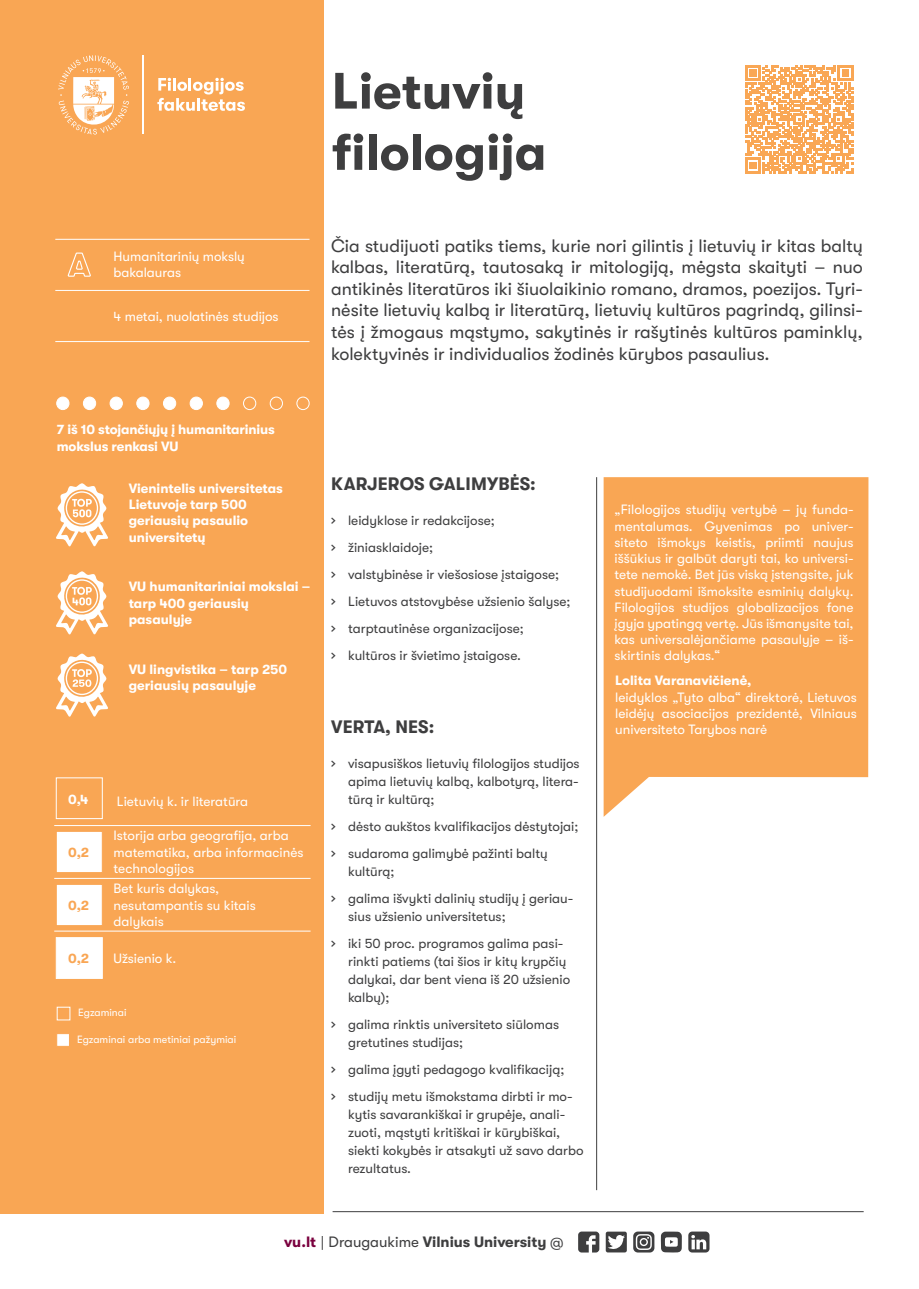
<style>
.page{position:relative;width:919px;height:1289px;background:#fff}
.page>*{position:absolute;margin:0;border:0;box-sizing:border-box;transform-origin:0 0}
.t1{font:700 51px/61.2px "GT Walsheim";color:#3e3e3f}
.t2{font:18px/21.6px "GT Walsheim";color:#3e3e3f;text-align:justify}
.t3{font:700 18px "GT Walsheim";letter-spacing:.01em;color:#3e3e3f}
.t4{font:700 15px "GT Walsheim";color:#3e3e3f}
.t5{font:13.5px/27px "GT Walsheim";color:#3e3e3f}
.t6{font:13.5px/16.2px "GT Walsheim";color:#fff}
.t7{font:700 13.5px/16.2px "GT Walsheim";color:#fff}
.t8{font:700 13.5px "GT Walsheim";color:#f9a654}
.t9{font:10.5px "GT Walsheim";color:#fff}
.s1{font-size:16.5px}
.s2{color:#7a003e}
.s3{font-weight:400}
</style>
<div class="page">
<div style="left:0;top:0;width:324px;height:1212px;background:#f9a654"></div>
<svg style="left:157px;top:78px;width:88px;height:33px"></svg>
<svg style="left:58px;top:55px;width:71px;height:80px"></svg>
<hr style="left:143px;top:55px;width:1px;height:79px;background:#fff">
<hr style="left:332px;top:1211px;width:531px;height:1px;background:#3e3e3f">
<svg style="left:633px;top:1231px;width:21px;height:21px"></svg>
<svg style="left:578px;top:1231px;width:21px;height:21px"></svg>
<svg style="left:688px;top:1231px;width:21px;height:21px"></svg>
<svg style="left:660px;top:1231px;width:21px;height:21px"></svg>
<svg style="left:605px;top:1231px;width:21px;height:21px"></svg>
<svg style="left:603px;top:477px;width:265px;height:339px;background:#f9af66"></svg>
<hr style="left:55px;top:290px;width:254px;height:1px;background:#fff">
<hr style="left:55px;top:239px;width:254px;height:1px;background:#fff">
<hr style="left:55px;top:341px;width:254px;height:1px;background:#fff">
<svg style="left:67px;top:252px;width:24px;height:25px"></svg>
<hr style="left:54px;top:825px;width:256px;height:1px;background:#fff">
<hr style="left:54px;top:878px;width:256px;height:1px;background:#fff">
<hr style="left:54px;top:930px;width:256px;height:1px;background:#fff">
<div style="left:56px;top:777px;width:47px;height:42px;background:#f9a654;border:1px solid #fff"></div>
<div style="left:56px;top:884px;width:47px;height:42px;background:#fff;border:1px solid #f9a654"></div>
<div style="left:56px;top:937px;width:47px;height:41px;background:#fff;border:1px solid #fff"></div>
<div style="left:56px;top:831px;width:47px;height:42px;background:#fff;border:1px solid #f9a654"></div>
<div style="left:56px;top:1033px;width:14px;height:13px;background:#fff;border:1px solid #f9a654"></div>
<div style="left:57px;top:1006px;width:13px;height:14px;background:#f9a654;border:1px solid #fff"></div>
<svg style="left:56px;top:483px;width:52px;height:63px"></svg>
<div style="left:56px;top:397px;width:13px;height:13px;background:#fff;border:1px solid #fff;border-radius:50%"></div>
<div style="left:83px;top:397px;width:13px;height:13px;background:#fff;border:1px solid #fff;border-radius:50%"></div>
<div style="left:110px;top:397px;width:13px;height:13px;background:#fff;border:1px solid #fff;border-radius:50%"></div>
<div style="left:136px;top:397px;width:13px;height:13px;background:#fff;border:1px solid #fff;border-radius:50%"></div>
<div style="left:163px;top:397px;width:13px;height:13px;background:#fff;border:1px solid #fff;border-radius:50%"></div>
<div style="left:190px;top:397px;width:13px;height:13px;background:#fff;border:1px solid #fff;border-radius:50%"></div>
<div style="left:216px;top:397px;width:13px;height:13px;background:#fff;border:1px solid #fff;border-radius:50%"></div>
<div style="left:243px;top:397px;width:13px;height:13px;border:1px solid #fff;border-radius:50%"></div>
<div style="left:270px;top:397px;width:13px;height:13px;border:1px solid #fff;border-radius:50%"></div>
<div style="left:296px;top:397px;width:13px;height:13px;border:1px solid #fff;border-radius:50%"></div>
<svg style="left:56px;top:571px;width:52px;height:63px"></svg>
<svg style="left:56px;top:653px;width:52px;height:64px"></svg>
<svg style="left:745px;top:65px;width:108px;height:108px"></svg>
<hr style="left:596px;top:477px;width:1px;height:713px;background:#3e3e3f">
<p class="t6" style="left:114px;top:248px;width:133px">Humanitarinių mokslų bakalauras</p>
<p class="t6" style="left:114px;top:308px;width:167px">4 metai, nuolatinės studijos</p>
<h1 class="t1" style="left:332px;top:60px;width:216px">Lietuvių filologija</h1>
<p class="t2" style="left:331px;top:235px;width:533px">Čia studijuoti patiks tiems, kurie nori gilintis į lietuvių ir kitas baltų kalbas, literatūrą, tautosaką ir mitologiją, mėgsta skaityti – nuo antikinės literatūros iki šiuolaikinio romano, dramos, poezijos. Tyri&shy;nėsite lietuvių kalbą ir literatūrą, lietuvių kultūros pagrindą, gilinsi&shy;tės į žmogaus mąstymo, sakytinės ir rašytinės kultūros paminklų, kolektyvinės ir individualios žodinės kūrybos pasaulius.</p>
<p class="t7" style="left:57px;top:422px;width:220px">7 iš 10 stojančiųjų į humanitarinius mokslus renkasi VU</p>
<p class="t7" style="left:129px;top:480px;width:156px">Vienintelis universitetas<br>Lietuvoje tarp 500 geriausių pasaulio universitetų</p>
<p class="t7" style="left:129px;top:578px;width:183px">VU humanitariniai mokslai – tarp 400 geriausių pasaulyje</p>
<p class="t7" style="left:129px;top:661px;width:160px">VU lingvistika – tarp 250 geriausių pasaulyje</p>
<p class="t7" style="left:68px;top:790px;width:22px">0,4</p>
<p class="t8" style="left:68px;top:844px;width:22px">0,2</p>
<p class="t8" style="left:68px;top:898px;width:22px">0,2</p>
<p class="t8" style="left:68px;top:951px;width:22px">0,2</p>
<p class="t6" style="left:117px;top:793px;width:133px">Lietuvių k. ir literatūra</p>
<p class="t6" style="left:114px;top:827px;width:191px">Istorija arba geografija, arba matematika, arba informacinės technologijos</p>
<p class="t6" style="left:114px;top:880px;width:144px">Bet kuris dalykas, nesutampantis su kitais dalykais</p>
<p class="t6" style="left:114px;top:950px;width:64px">Užsienio k.</p>
<p class="t9" style="left:78px;top:1006px;width:50px">Egzaminai</p>
<p class="t9" style="left:77px;top:1033px;width:161px">Egzaminai arba metiniai pažymiai</p>
<h2 class="t3" style="left:331px;top:473px;width:206px">KARJEROS GALIMYBĖS:</h2>
<p class="t5" style="left:331px;top:507px;width:241px"><span class="s1">›</span> leidyklose ir redakcijose;<br><span class="s1">›</span> žiniasklaidoje;<br><span class="s1">›</span> valstybinėse ir viešosiose įstaigose;<br><span class="s1">›</span> Lietuvos atstovybėse užsienio šalyse; <span class="s1">›</span> tarptautinėse organizacijose;<br><span class="s1">›</span> kultūros ir švietimo įstaigose.</p>
<h2 class="t3" style="left:331px;top:716px;width:105px">VERTA, NES:</h2>
<p class="t5" style="left:348px;top:754px;width:233px;line-height:18px;text-align:justify;text-indent:-17px"><span class="s1">›</span> visapusiškos lietuvių filologijos studijos apima lietuvių kalbą, kalbotyrą, litera&shy;tūrą ir kultūrą;</p>
<p class="t5" style="left:331px;top:812px;width:249px"><span class="s1">›</span> dėsto aukštos kvalifikacijos dėstytojai; <span class="s1">›</span> sudaroma galimybė pažinti baltų</p>
<p class="t5" style="left:331px;top:857px;width:244px;text-indent:17px">kultūrą;<br><span class="s1">›</span> galima išvykti dalinių studijų į geriau-</p>
<p class="t5" style="left:331px;top:902px;width:234px;text-indent:17px">sius užsienio universitetus;<br><span class="s1">›</span> iki 50 proc. programos galima pasi-</p>
<p class="t5" style="left:348px;top:952px;width:223px;line-height:18px">rinkti patiems (tai šios ir kitų krypčių dalykai, dar bent viena iš 20 užsienio kalbų);</p>
<p class="t5" style="left:348px;top:1015px;width:212px;line-height:18px;text-indent:-17px"><span class="s1">›</span> galima rinktis universiteto siūlomas gretutines studijas;</p>
<p class="t5" style="left:331px;top:1055px;width:243px"><span class="s1">›</span> galima įgyti pedagogo kvalifikaciją;<br><span class="s1">›</span> studijų metu išmokstama dirbti ir mo-</p>
<p class="t5" style="left:348px;top:1105px;width:237px;line-height:18px">kytis savarankiškai ir grupėje, anali&shy;zuoti, mąstyti kritiškai ir kūrybiškai, siekti kokybės ir atsakyti už savo darbo rezultatus.</p>
<p class="t6" style="left:614px;top:502px;width:240px;text-align:justify">„Filologijos studijų vertybė – jų funda&shy;mentalumas. Gyvenimas po univer&shy;siteto išmokys keistis, priimti naujus iššūkius ir galbūt daryti tai, ko universi&shy;tete nemokė. Bet jūs viską įstengsite, juk studijuodami išmoksite esminių dalykų.<br>Filologijos studijos globalizacijos fone įgyja ypatingą vertę. Jūs išmanysite tai, kas universalėjančiame pasaulyje – iš&shy;skirtinis dalykas.“</p>
<p class="t7" style="left:615px;top:672px;width:138px">Lolita Varanavičienė,</p>
<p class="t6" style="left:615px;top:689px;width:243px;text-align:justify">leidyklos „Tyto alba“ direktorė, Lietuvos leidėjų asociacijos prezidentė, Vilniaus universiteto Tarybos narė</p>
<p class="t4" style="left:284px;top:1233px;width:281px"><span class="s2">vu.lt</span> <span class="s3">| Draugaukime</span> Vilnius University <span class="s3">@</span></p>
</div>
